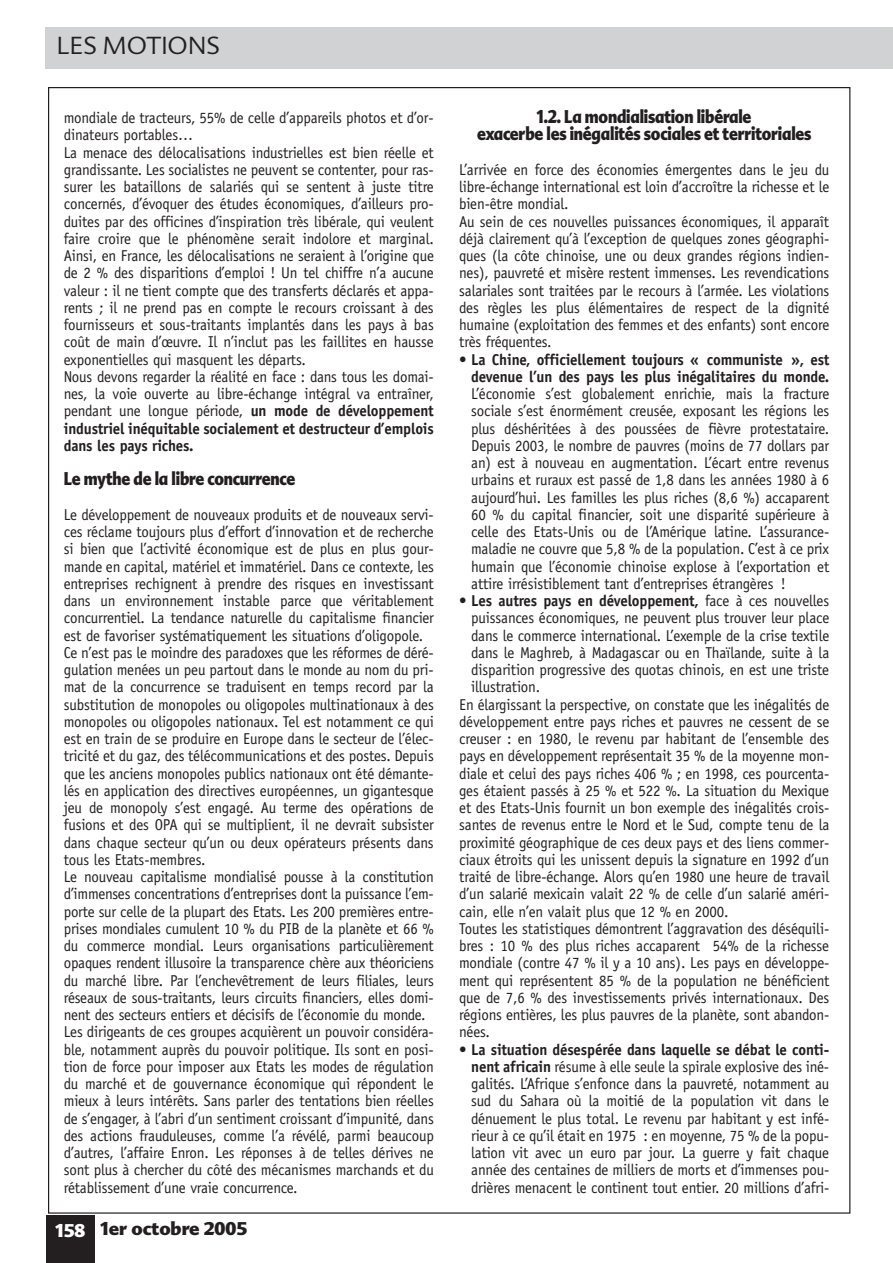
<style>
.page{position:relative;width:893px;height:1263px;background:#fff}
.page>*{position:absolute;margin:0;border:0;box-sizing:border-box;transform-origin:0 0}
.t1{font:300 24px "Advert";color:#231f20}
.t2{font:900 18px/17.2px "Advert";letter-spacing:-.01em;color:#231f20;text-align:center;scale:.85 1}
.t3{font:900 18px "Advert";letter-spacing:-.01em;color:#231f20}
.t4{font:15.75px/17.2px "Officina Sans Std";letter-spacing:-.01em;color:#231f20;scale:.95 1}
.t5{font:700 15.75px/17.2px "Officina Sans Std";letter-spacing:-.01em;color:#231f20;text-align:right;scale:.95 1}
.s1{font-weight:700}
.s2{color:#fff}
.s3{font-weight:400}
</style>
<div class="page">
<div style="left:46px;top:27px;width:847px;height:41px;background:#d1d2d4"></div>
<div style="left:46px;top:1215px;width:48px;height:48px;background:#231f20"></div>
<h1 class="t1" style="left:57px;top:32px;width:165px">LES MOTIONS</h1>
<p class="t4" style="left:64px;top:110px;width:391px">mondiale de tracteurs, 55% de celle d’appareils photos et d’or&shy;dinateurs portables…<br>La menace des délocalisations industrielles est bien réelle et grandissante. Les socialistes ne peuvent se contenter, pour ras&shy;surer les bataillons de salariés qui se sentent à juste titre concernés, d’évoquer des études économiques, d’ailleurs pro&shy;duites par des officines d’inspiration très libérale, qui veulent faire croire que le phénomène serait indolore et marginal.<br>Ainsi, en France, les délocalisations ne seraient à l’origine que de 2 % des disparitions d’emploi ! Un tel chiffre n’a aucune valeur : il ne tient compte que des transferts déclarés et appa&shy;rents ; il ne prend pas en compte le recours croissant à des fournisseurs et sous-traitants implantés dans les pays à bas coût de main d’œuvre. Il n’inclut pas les faillites en hausse exponentielles qui masquent les départs.<br>Nous devons regarder la réalité en face : dans tous les domai&shy;nes, la voie ouverte au libre-échange intégral va entraîner, pendant une longue période, <span class="s1">un mode de développement industriel inéquitable socialement et destructeur d’emplois dans les pays riches.</span></p>
<p class="t2" style="left:64px;top:470px;width:274px">Le mythe de la libre concurrence</p>
<p class="t4" style="left:64px;top:507px;width:391px">Le développement de nouveaux produits et de nouveaux servi&shy;ces réclame toujours plus d’effort d’innovation et de recherche si bien que l’activité économique est de plus en plus gour&shy;mande en capital, matériel et immatériel. Dans ce contexte, les entreprises rechignent à prendre des risques en investissant dans un environnement instable parce que véritablement concurrentiel. La tendance naturelle du capitalisme financier est de favoriser systématiquement les situations d’oligopole.<br>Ce n’est pas le moindre des paradoxes que les réformes de déré&shy;gulation menées un peu partout dans le monde au nom du pri&shy;mat de la concurrence se traduisent en temps record par la substitution de monopoles ou oligopoles multinationaux à des monopoles ou oligopoles nationaux. Tel est notamment ce qui est en train de se produire en Europe dans le secteur de l’élec&shy;tricité et du gaz, des télécommunications et des postes. Depuis que les anciens monopoles publics nationaux ont été démante&shy;lés en application des directives européennes, un gigantesque jeu de monopoly s’est engagé. Au terme des opérations de fusions et des OPA qui se multiplient, il ne devrait subsister dans chaque secteur qu’un ou deux opérateurs présents dans tous les Etats-membres.<br>Le nouveau capitalisme mondialisé pousse à la constitution d’immenses concentrations d’entreprises dont la puissance l’em&shy;porte sur celle de la plupart des Etats. Les 200 premières entre&shy;prises mondiales cumulent 10 % du PIB de la planète et 66 % du commerce mondial. Leurs organisations particulièrement opaques rendent illusoire la transparence chère aux théoriciens du marché libre. Par l’enchevêtrement de leurs filiales, leurs réseaux de sous-traitants, leurs circuits financiers, elles domi&shy;nent des secteurs entiers et décisifs de l’économie du monde.<br>Les dirigeants de ces groupes acquièrent un pouvoir considéra&shy;ble, notamment auprès du pouvoir politique. Ils sont en posi&shy;tion de force pour imposer aux Etats les modes de régulation du marché et de gouvernance économique qui répondent le mieux à leurs intérêts. Sans parler des tentations bien réelles de s’engager, à l’abri d’un sentiment croissant d’impunité, dans des actions frauduleuses, comme l’a révélé, parmi beaucoup d’autres, l’affaire Enron. Les réponses à de telles dérives ne sont plus à chercher du côté des mécanismes marchands et du rétablissement d’une vraie concurrence.</p>
<p class="t3" style="left:56px;top:1218px;width:193px"><span class="s2">158</span> 1er octobre 2005</p>
<p class="t2" style="left:477px;top:108px;width:395px">1.2. La mondialisation libérale<br>exacerbe les inégalités sociales et territoriales</p>
<p class="t4" style="left:459px;top:162px;width:391px">L’arrivée en force des économies émergentes dans le jeu du libre-échange international est loin d’accroître la richesse et le bien-être mondial.<br>Au sein de ces nouvelles puissances économiques, il apparaît déjà clairement qu’à l’exception de quelques zones géographi&shy;ques (la côte chinoise, une ou deux grandes régions indien&shy;nes), pauvreté et misère restent immenses. Les revendications salariales sont traitées par le recours à l’armée. Les violations des règles les plus élémentaires de respect de la dignité humaine (exploitation des femmes et des enfants) sont encore très fréquentes.</p>
<p class="t5" style="left:459px;top:352px;width:391px"><span class="s3">•</span> La Chine, officiellement toujours « communiste », est devenue l’un des pays les plus inégalitaires du monde.</p>
<p class="t4" style="left:471px;top:386px;width:378px;text-align:justify">L’économie s’est globalement enrichie, mais la fracture sociale s’est énormément creusée, exposant les régions les plus déshéritées à des poussées de fièvre protestataire.<br>Depuis 2003, le nombre de pauvres (moins de 77 dollars par an) est à nouveau en augmentation. L’écart entre revenus urbains et ruraux est passé de 1,8 dans les années 1980 à 6 aujourd’hui. Les familles les plus riches (8,6 %) accaparent 60 % du capital financier, soit une disparité supérieure à celle des Etats-Unis ou de l’Amérique latine. L’assurance&shy;maladie ne couvre que 5,8 % de la population. C’est à ce prix humain que l’économie chinoise explose à l’exportation et attire irrésistiblement tant d’entreprises étrangères !</p>
<p class="t5" style="left:459px;top:593px;width:391px"><span class="s3">•</span> Les autres pays en développement, <span class="s3">face à ces nouvelles</span></p>
<p class="t4" style="left:471px;top:611px;width:378px">puissances économiques, ne peuvent plus trouver leur place</p>
<p class="t4" style="left:471px;top:628px;width:378px">dans le commerce international. L’exemple de la crise textile</p>
<p class="t4" style="left:471px;top:645px;width:378px">dans le Maghreb, à Madagascar ou en Thaïlande, suite à la</p>
<p class="t4" style="left:471px;top:662px;width:378px">disparition progressive des quotas chinois, en est une triste</p>
<p class="t4" style="left:471px;top:680px;width:74px">illustration.</p>
<p class="t4" style="left:459px;top:697px;width:391px">En élargissant la perspective, on constate que les inégalités de</p>
<p class="t4" style="left:459px;top:714px;width:391px">développement entre pays riches et pauvres ne cessent de se</p>
<p class="t4" style="left:459px;top:731px;width:391px">creuser : en 1980, le revenu par habitant de l’ensemble des</p>
<p class="t4" style="left:459px;top:749px;width:391px">pays en développement représentait 35 % de la moyenne mon-</p>
<p class="t4" style="left:459px;top:766px;width:391px">diale et celui des pays riches 406 % ; en 1998, ces pourcenta-</p>
<p class="t4" style="left:459px;top:783px;width:391px">ges étaient passés à 25 % et 522 %. La situation du Mexique</p>
<p class="t4" style="left:459px;top:800px;width:391px">et des Etats-Unis fournit un bon exemple des inégalités crois-</p>
<p class="t4" style="left:459px;top:818px;width:391px">santes de revenus entre le Nord et le Sud, compte tenu de la</p>
<p class="t4" style="left:459px;top:835px;width:391px">proximité géographique de ces deux pays et des liens commer-</p>
<p class="t4" style="left:459px;top:852px;width:391px">ciaux étroits qui les unissent depuis la signature en 1992 d’un</p>
<p class="t4" style="left:459px;top:869px;width:391px">traité de libre-échange. Alors qu’en 1980 une heure de travail</p>
<p class="t4" style="left:459px;top:887px;width:391px">d’un salarié mexicain valait 22 % de celle d’un salarié améri-</p>
<p class="t4" style="left:459px;top:904px;width:285px">cain, elle n’en valait plus que 12 % en 2000.</p>
<p class="t4" style="left:459px;top:921px;width:391px">Toutes les statistiques démontrent l’aggravation des déséquili-</p>
<p class="t4" style="left:459px;top:938px;width:391px">bres : 10 % des plus riches accaparent 54% de la richesse</p>
<p class="t4" style="left:459px;top:956px;width:391px">mondiale (contre 47 % il y a 10 ans). Les pays en développe-</p>
<p class="t4" style="left:459px;top:973px;width:391px">ment qui représentent 85 % de la population ne bénéficient</p>
<p class="t4" style="left:459px;top:990px;width:391px">que de 7,6 % des investissements privés internationaux. Des</p>
<p class="t4" style="left:459px;top:1007px;width:391px">régions entières, les plus pauvres de la planète, sont abandon-</p>
<p class="t4" style="left:459px;top:1025px;width:34px">nées.</p>
<p class="t4" style="left:471px;top:1042px;width:378px;text-align:justify;text-indent:-12px">• <span class="s1">La situation désespérée dans laquelle se débat le conti&shy;nent africain</span> résume à elle seule la spirale explosive des iné&shy;galités. L’Afrique s’enfonce dans la pauvreté, notamment au sud du Sahara où la moitié de la population vit dans le dénuement le plus total. Le revenu par habitant y est infé&shy;rieur à ce qu’il était en 1975 : en moyenne, 75 % de la popu&shy;lation vit avec un euro par jour. La guerre y fait chaque année des centaines de milliers de morts et d’immenses pou&shy;drières menacent le continent tout entier. 20 millions d’afri-</p>
</div>
